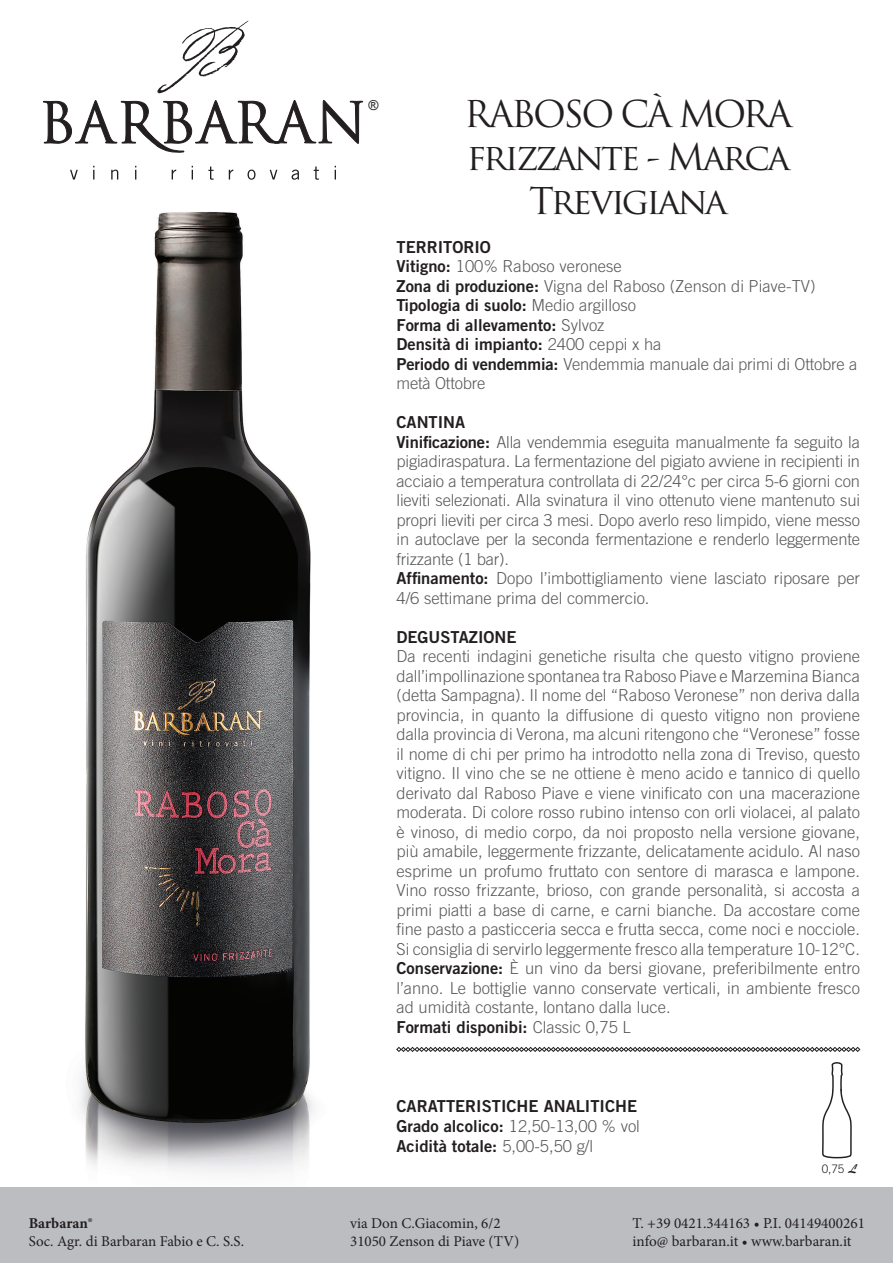
<style>
.page{position:relative;width:893px;height:1263px;background:#fff}
.page>*{position:absolute;margin:0;border:0;box-sizing:border-box;transform-origin:0 0}
.t1{font:36px/43.2px "Trajan Pro";letter-spacing:-.075em;color:#231f20;text-align:center}
.t2{font:300 16.5px/19.5px "Trade Gothic";color:#57585a;text-align:justify}
.t3{font:16.5px "Trade Gothic Bold Two";color:#231f20}
.t4{font:15.15px "Minion Pro";color:#231f20}
.t5{font:15px "Minion Pro";color:#231f20}
.t6{font:700 15px "Minion Pro";color:#231f20}
.t7{font:13.65px "Arial";color:#231f20}
.t8{font:300 11.7px "Trade Gothic";color:#231f20}
.s1{font-family:"Trade Gothic Bold Two";font-weight:400;color:#231f20}
.s2{font-family:"Trade Gothic";font-weight:300;color:#57585a}
.s3{font-family:"Brush Script";font-weight:400;font-size:13.65px}
</style>
<div class="page">
<img style="left:80px;top:212px;width:234px;height:962px">
<div style="left:0;top:1187px;width:893px;height:76px;background:#bcbdc0"></div>
<svg style="left:396px;top:1047px;width:464px;height:5px"></svg>
<svg style="left:822px;top:1062px;width:30px;height:97px"></svg>
<svg style="left:43px;top:100px;width:320px;height:53px"></svg>
<svg style="left:157px;top:21px;width:92px;height:72px"></svg>
<svg style="left:70px;top:170px;width:8px;height:10px"></svg>
<svg style="left:93px;top:166px;width:1px;height:14px"></svg>
<svg style="left:111px;top:170px;width:7px;height:10px"></svg>
<svg style="left:135px;top:166px;width:1px;height:14px"></svg>
<svg style="left:172px;top:170px;width:4px;height:10px"></svg>
<svg style="left:192px;top:166px;width:1px;height:14px"></svg>
<svg style="left:208px;top:167px;width:6px;height:13px"></svg>
<svg style="left:229px;top:170px;width:4px;height:10px"></svg>
<svg style="left:248px;top:170px;width:8px;height:10px"></svg>
<svg style="left:270px;top:170px;width:7px;height:10px"></svg>
<svg style="left:292px;top:170px;width:7px;height:10px"></svg>
<svg style="left:314px;top:167px;width:5px;height:13px"></svg>
<svg style="left:335px;top:166px;width:1px;height:14px"></svg>
<p class="t6" style="left:29px;top:1213px;width:65px">Barbaran®</p>
<p class="t5" style="left:29px;top:1231px;width:217px">Soc. Agr. di Barbaran Fabio e C. S.S.</p>
<p class="t7" style="left:368px;top:97px;width:12px">®</p>
<p class="t1" style="left:464px;top:92px;width:330px">RABOSO CÀ MORA</p>
<p class="t1" style="left:467px;top:135px;width:325px">frizzante - Marca<br>Trevigiana</p>
<p class="t3" style="left:396px;top:236px;width:96px">TERRITORIO</p>
<p class="t2" style="left:396px;top:256px;width:227px"><span class="s1">Vitigno:</span> 100% Raboso veronese</p>
<p class="t2" style="left:396px;top:276px;width:420px"><span class="s1">Zona di produzione:</span> Vigna del Raboso (Zenson di Piave-TV)</p>
<p class="t3" style="left:396px;top:295px;width:241px">Tipologia di suolo: <span class="s2">Medio argilloso</span></p>
<p class="t3" style="left:396px;top:314px;width:210px">Forma di allevamento: <span class="s2">Sylvoz</span></p>
<p class="t3" style="left:396px;top:334px;width:266px">Densità di impianto: <span class="s2">2400 ceppi x ha</span></p>
<p class="t2" style="left:396px;top:354px;width:462px"><span class="s1">Periodo di vendemmia:</span> Vendemmia manuale dai primi di Ottobre a</p>
<p class="t2" style="left:396px;top:373px;width:90px">metà Ottobre</p>
<p class="t3" style="left:396px;top:412px;width:70px">CANTINA</p>
<p class="t2" style="left:396px;top:432px;width:465px"><span class="s1">Vinificazione:</span> Alla vendemmia eseguita manualmente fa seguito la pigiadiraspatura. La fermentazione del pigiato avviene in recipienti in acciaio a temperatura controllata di 22/24°c per circa 5-6 giorni con lieviti selezionati. Alla svinatura il vino ottenuto viene mantenuto sui propri lieviti per circa 3 mesi. Dopo averlo reso limpido, viene messo in autoclave per la seconda fermentazione e renderlo leggermente frizzante (1 bar).</p>
<p class="t2" style="left:396px;top:568px;width:465px"><span class="s1">Affinamento:</span> Dopo l’imbottigliamento viene lasciato riposare per<br>4/6 settimane prima del commercio.</p>
<p class="t3" style="left:396px;top:626px;width:122px">DEGUSTAZIONE</p>
<p class="t2" style="left:396px;top:646px;width:465px">Da recenti indagini genetiche risulta che questo vitigno proviene dall’impollinazione spontanea tra Raboso Piave e Marzemina Bianca (detta Sampagna). Il nome del “Raboso Veronese” non deriva dalla provincia, in quanto la diffusione di questo vitigno non proviene dalla provincia di Verona, ma alcuni ritengono che “Veronese” fosse il nome di chi per primo ha introdotto nella zona di Treviso, questo vitigno. Il vino che se ne ottiene è meno acido e tannico di quello derivato dal Raboso Piave e viene vinificato con una macerazione moderata. Di colore rosso rubino intenso con orli violacei, al palato è vinoso, di medio corpo, da noi proposto nella versione giovane, più amabile, leggermente frizzante, delicatamente acidulo. Al naso esprime un profumo fruttato con sentore di marasca e lampone.<br>Vino rosso frizzante, brioso, con grande personalità, si accosta a primi piatti a base di carne, e carni bianche. Da accostare come fine pasto a pasticceria secca e frutta secca, come noci e nocciole.</p>
<p class="t2" style="left:396px;top:939px;width:465px">Si consiglia di servirlo leggermente fresco alla temperature 10-12°C.</p>
<p class="t2" style="left:396px;top:958px;width:465px"><span class="s1">Conservazione:</span> È un vino da bersi giovane, preferibilmente entro l’anno. Le bottiglie vanno conservate verticali, in ambiente fresco ad umidità costante, lontano dalla luce.</p>
<p class="t3" style="left:396px;top:1017px;width:236px">Formati disponibi: <span class="s2">Classic 0,75 L</span></p>
<p class="t3" style="left:396px;top:1096px;width:242px">CARATTERISTICHE ANALITICHE</p>
<p class="t2" style="left:396px;top:1116px;width:245px"><span class="s1">Grado alcolico:</span> 12,50-13,00 % vol</p>
<p class="t3" style="left:396px;top:1136px;width:198px">Acidità totale: <span class="s2">5,00-5,50 g/l</span></p>
<p class="t8" style="left:822px;top:1162px;width:37px">0,75 <span class="s3">L</span></p>
<p class="t5" style="left:350px;top:1213px;width:152px">via Don C.Giacomin, 6/2</p>
<p class="t5" style="left:350px;top:1231px;width:171px">31050 Zenson di Piave (TV)</p>
<p class="t4" style="left:632px;top:1213px;width:234px">T. +39 0421.344163 • P.I. 04149400261</p>
<p class="t4" style="left:632px;top:1231px;width:221px">info@ barbaran.it • www.barbaran.it</p>
</div>
